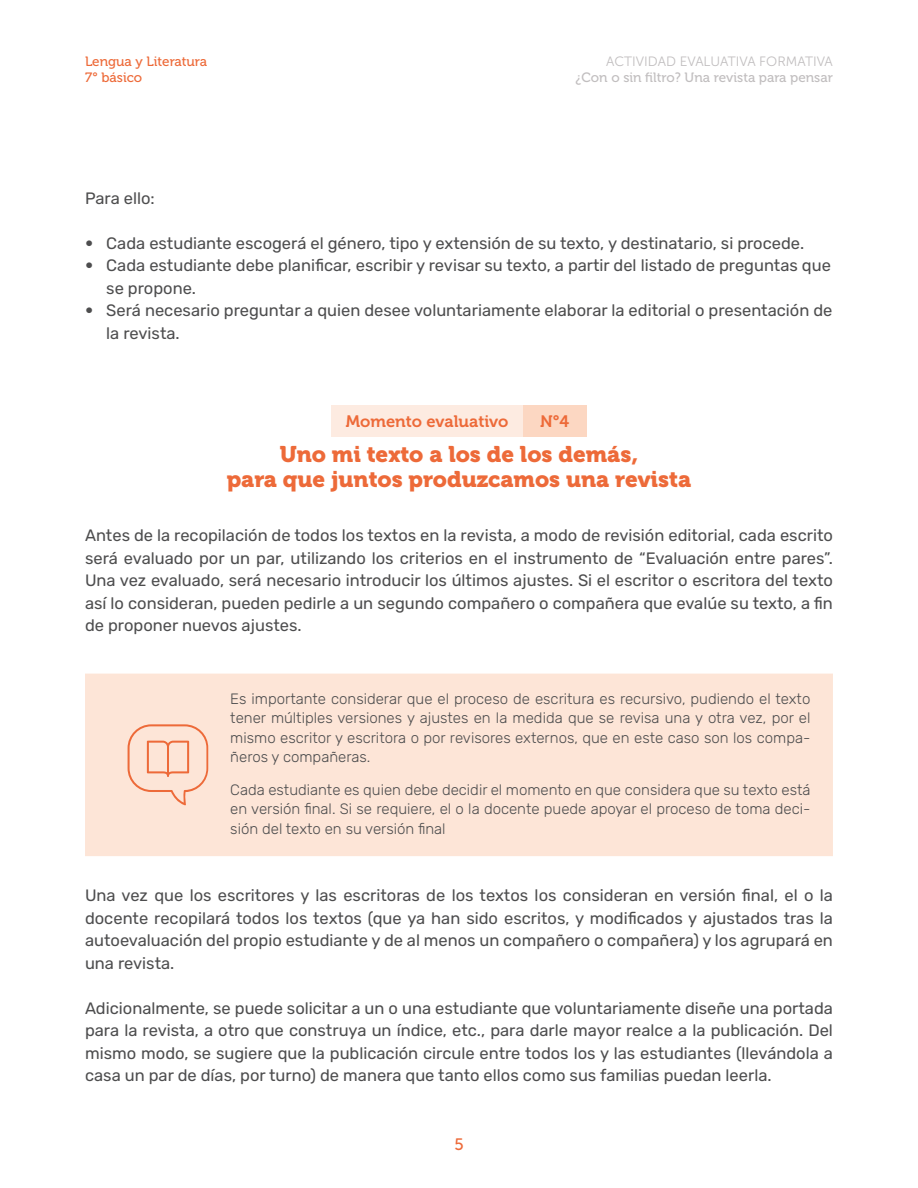
<style>
.page{position:relative;width:918px;height:1188px;background:#fff}
.page>*{position:absolute;margin:0;border:0;box-sizing:border-box;transform-origin:0 0}
.t1{font:22.5px/25.5px "Museo 900";color:#ed6a39;text-align:center}
.t2{font:16.5px/22.5px "Rubik";color:#4d4d4e;text-align:justify}
.t3{font:16.5px "Museo 700";color:#ed6a39}
.t4{font:16.5px "Museo Sans 500";color:#ed6a39}
.t5{font:300 15px/19.5px "Rubik";color:#4d4d4e;text-align:justify}
.t6{font:13.5px "Museo 500";color:#c1bebf}
.t7{font:13.5px "Museo Sans 300";color:#c1bebf}
.t8{font:13.5px/16.2px "Museo 500";color:#ed6a39}
.s1{font-family:"Museo Sans 300"}
</style>
<div class="page">
<div style="left:331px;top:405px;width:192px;height:31px;background:#fdebe1"></div>
<div style="left:523px;top:405px;width:64px;height:31px;background:#fcd7c2"></div>
<div style="left:85px;top:674px;width:748px;height:182px;background:#fde5d7"></div>
<svg style="left:128px;top:724px;width:80px;height:81px;background:#fad4c1"></svg>
<p class="t8" style="left:85px;top:53px;width:124px">Lengua y Literatura<br>7° básico</p>
<p class="t7" style="left:606px;top:54px;width:228px">ACTIVIDAD EVALUATIVA FORMATIVA</p>
<p class="t6" style="left:575px;top:70px;width:259px">¿Con o sin filtro? Una revista para pensar</p>
<p class="t2" style="left:85px;top:187px;width:71px">Para ello:</p>
<p class="t2" style="left:85px;top:232px;width:721px"><span class="s1">∞</span> Cada estudiante escogerá el género, tipo y extensión de su texto, y destinatario, si procede.</p>
<p class="t2" style="left:85px;top:255px;width:747px"><span class="s1">∞</span> Cada estudiante debe planificar, escribir y revisar su texto, a partir del listado de preguntas que</p>
<p class="t2" style="left:106px;top:277px;width:91px">se propone.</p>
<p class="t2" style="left:85px;top:300px;width:749px"><span class="s1">∞</span> Será necesario preguntar a quien desee voluntariamente elaborar la editorial o presentación de</p>
<p class="t2" style="left:106px;top:322px;width:75px">la revista.</p>
<p class="t3" style="left:346px;top:412px;width:164px">Momento evaluativo</p>
<p class="t3" style="left:540px;top:412px;width:31px">N°4</p>
<h1 class="t1" style="left:227px;top:442px;width:466px">Uno mi texto a los de los demás,<br>para que juntos produzcamos una revista</h1>
<p class="t2" style="left:85px;top:525px;width:749px">Antes de la recopilación de todos los textos en la revista, a modo de revisión editorial, cada escrito será evaluado por un par, utilizando los criterios en el instrumento de “Evaluación entre pares”.<br>Una vez evaluado, será necesario introducir los últimos ajustes. Si el escritor o escritora del texto así lo consideran, pueden pedirle a un segundo compañero o compañera que evalúe su texto, a fin de proponer nuevos ajustes.</p>
<p class="t5" style="left:230px;top:689px;width:582px">Es importante considerar que el proceso de escritura es recursivo, pudiendo el texto tener múltiples versiones y ajustes en la medida que se revisa una y otra vez, por el mismo escritor y escritora o por revisores externos, que en este caso son los compa&shy;ñeros y compañeras.</p>
<p class="t5" style="left:230px;top:780px;width:582px">Cada estudiante es quien debe decidir el momento en que considera que su texto está en versión final. Si se requiere, el o la docente puede apoyar el proceso de toma deci&shy;sión del texto en su versión final</p>
<p class="t2" style="left:85px;top:885px;width:749px">Una vez que los escritores y las escritoras de los textos los consideran en versión final, el o la docente recopilará todos los textos (que ya han sido escritos, y modificados y ajustados tras la autoevaluación del propio estudiante y de al menos un compañero o compañera) y los agrupará en una revista.</p>
<p class="t2" style="left:85px;top:997px;width:749px">Adicionalmente, se puede solicitar a un o una estudiante que voluntariamente diseñe una portada para la revista, a otro que construya un índice, etc., para darle mayor realce a la publicación. Del mismo modo, se sugiere que la publicación circule entre todos los y las estudiantes (llevándola a casa un par de días, por turno) de manera que tanto ellos como sus familias puedan leerla.</p>
<p class="t4" style="left:454px;top:1135px;width:11px">5</p>
</div>
